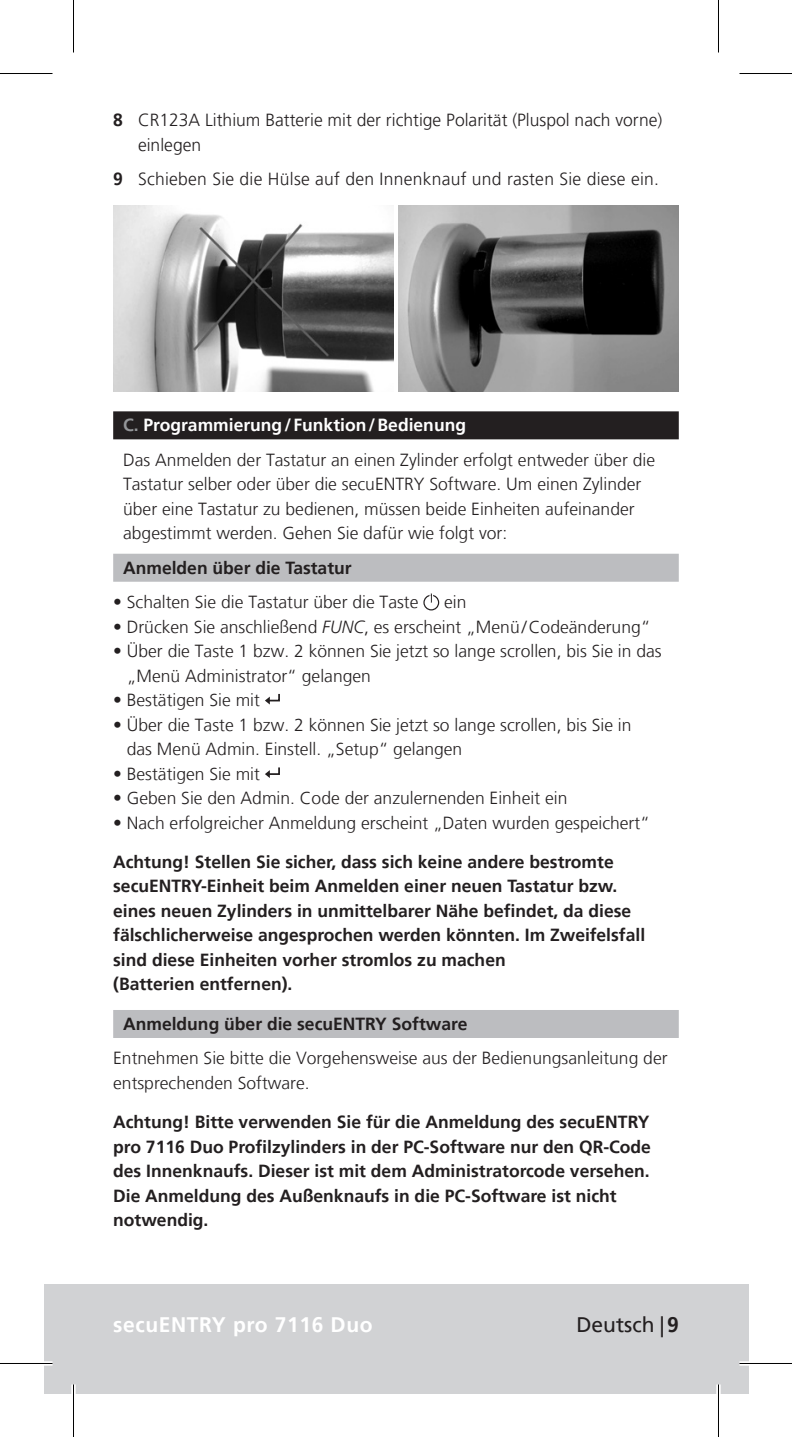
<style>
.page{position:relative;width:792px;height:1437px;background:#fff}
.page>*{position:absolute;margin:0;border:0;box-sizing:border-box;transform-origin:0 0}
.t1{font:700 21px "Frutiger LT Pro";letter-spacing:.03em;color:#fff}
.t2{font:21px "Frutiger LT Pro";color:#231f20}
.t3{font:300 17.5px/24.5px "Frutiger LT";color:#231f20}
.t4{font:700 17.5px/24.5px "Frutiger LT Pro";color:#231f20}
.t5{font:300 17.5px/24.5px "Frutiger LT Pro";color:#231f20}
.t6{font:700 17.5px "Frutiger LT Pro";color:#fff}
.s1{font-weight:700}
.s2{color:#939598}
.s3{font-family:"Frutiger LT Pro";font-style:italic}
</style>
<div class="page">
<div style="left:113px;top:411px;width:566px;height:28px;background:#231f20"></div>
<div style="left:113px;top:554px;width:566px;height:28px;background:#bcbdc0"></div>
<div style="left:113px;top:1010px;width:566px;height:28px;background:#bcbdc0"></div>
<img style="left:113px;top:205px;width:280px;height:187px">
<img style="left:398px;top:205px;width:281px;height:187px">
<svg style="left:424px;top:595px;width:15px;height:15px"></svg>
<div style="left:423px;top:595px;width:16px;height:15px;border:1px solid #231f20;border-radius:50%"></div>
<svg style="left:429px;top:593px;width:4px;height:9px"></svg>
<svg style="left:265px;top:693px;width:15px;height:11px"></svg>
<svg style="left:265px;top:767px;width:15px;height:11px"></svg>
<div style="left:44px;top:1284px;width:704px;height:109px;background:#d1d2d4"></div>
<hr style="left:0;top:1361px;width:52px;height:4px;background:#fff">
<hr style="left:739px;top:1361px;width:53px;height:4px;background:#fff">
<div style="left:71px;top:1384px;width:5px;height:53px;background:#fff"></div>
<div style="left:716px;top:1384px;width:5px;height:53px;background:#fff"></div>
<hr style="left:0;top:73px;width:52px;height:1px;background:#000">
<hr style="left:739px;top:73px;width:53px;height:1px;background:#000">
<hr style="left:0;top:1363px;width:52px;height:1px;background:#000">
<hr style="left:739px;top:1363px;width:53px;height:1px;background:#000">
<hr style="left:73px;top:0;width:1px;height:53px;background:#000">
<hr style="left:73px;top:1384px;width:1px;height:53px;background:#000">
<hr style="left:718px;top:0;width:1px;height:53px;background:#000">
<hr style="left:718px;top:1384px;width:1px;height:53px;background:#000">
<p class="t5" style="left:138px;top:108px;width:526px;text-indent:-25px"><span class="s1">8</span> CR123A Lithium Batterie mit der richtige Polarität (Pluspol nach vorne) einlegen</p>
<p class="t5" style="left:113px;top:167px;width:547px"><span class="s1">9</span> Schieben Sie die Hülse auf den Innenknauf und rasten Sie diese ein.</p>
<p class="t6" style="left:123px;top:415px;width:344px"><span class="s2">C.</span> Programmierung/ Funktion/Bedienung</p>
<p class="t3" style="left:123px;top:448px;width:533px">Das Anmelden der Tastatur an einen Zylinder erfolgt entweder über die Tastatur selber oder über die secuENTRY Software. Um einen Zylinder über eine Tastatur zu bedienen, müssen beide Einheiten aufeinander abgestimmt werden. Gehen Sie dafür wie folgt vor:</p>
<p class="t4" style="left:123px;top:555px;width:230px">Anmelden über die Tastatur</p>
<p class="t3" style="left:113px;top:590px;width:307px">• Schalten Sie die Tastatur über die Taste</p>
<p class="t3" style="left:444px;top:590px;width:24px">ein</p>
<p class="t3" style="left:113px;top:614px;width:539px">• Drücken Sie anschließend <span class="s3">FUNC</span>, es erscheint „Menü/Codeänderung“</p>
<p class="t3" style="left:127px;top:639px;width:536px;text-indent:-14px">• Über die Taste 1 bzw. 2 können Sie jetzt so lange scrollen, bis Sie in das „Menü Administrator“ gelangen</p>
<p class="t3" style="left:113px;top:688px;width:148px">• Bestätigen Sie mit</p>
<p class="t3" style="left:127px;top:712px;width:506px;text-indent:-14px">• Über die Taste 1 bzw. 2 können Sie jetzt so lange scrollen, bis Sie in das Menü Admin. Einstell. „Setup“ gelangen</p>
<p class="t3" style="left:113px;top:761px;width:148px">• Bestätigen Sie mit</p>
<p class="t3" style="left:113px;top:786px;width:456px">• Geben Sie den Admin. Code der anzulernenden Einheit ein</p>
<p class="t3" style="left:113px;top:810px;width:538px">• Nach erfolgreicher Anmeldung erscheint „Daten wurden gespeichert“</p>
<p class="t4" style="left:113px;top:849px;width:533px">Achtung! Stellen Sie sicher, dass sich keine andere bestromte secuENTRY-Einheit beim Anmelden einer neuen Tastatur bzw. eines neuen Zylinders in unmittelbarer Nähe befindet, da diese fälschlicherweise angesprochen werden könnten. Im Zweifelsfall sind diese Einheiten vorher stromlos zu machen<br>(Batterien entfernen).</p>
<p class="t4" style="left:123px;top:1011px;width:346px">Anmeldung über die secuENTRY Software</p>
<p class="t3" style="left:113px;top:1046px;width:556px">Entnehmen Sie bitte die Vorgehensweise aus der Bedienungsanleitung der entsprechenden Software.</p>
<p class="t4" style="left:113px;top:1110px;width:539px">Achtung! Bitte verwenden Sie für die Anmeldung des secuENTRY pro 7116 Duo Profilzylinders in der PC-Software nur den QR-Code des Innenknaufs. Dieser ist mit dem Administratorcode versehen.<br>Die Anmeldung des Außenknaufs in die PC-Software ist nicht notwendig.</p>
<p class="t1" style="left:113px;top:1312px;width:261px">secuENTRY pro 7116 Duo</p>
<p class="t2" style="left:576px;top:1312px;width:104px">Deutsch |<span class="s1">9</span></p>
</div>
